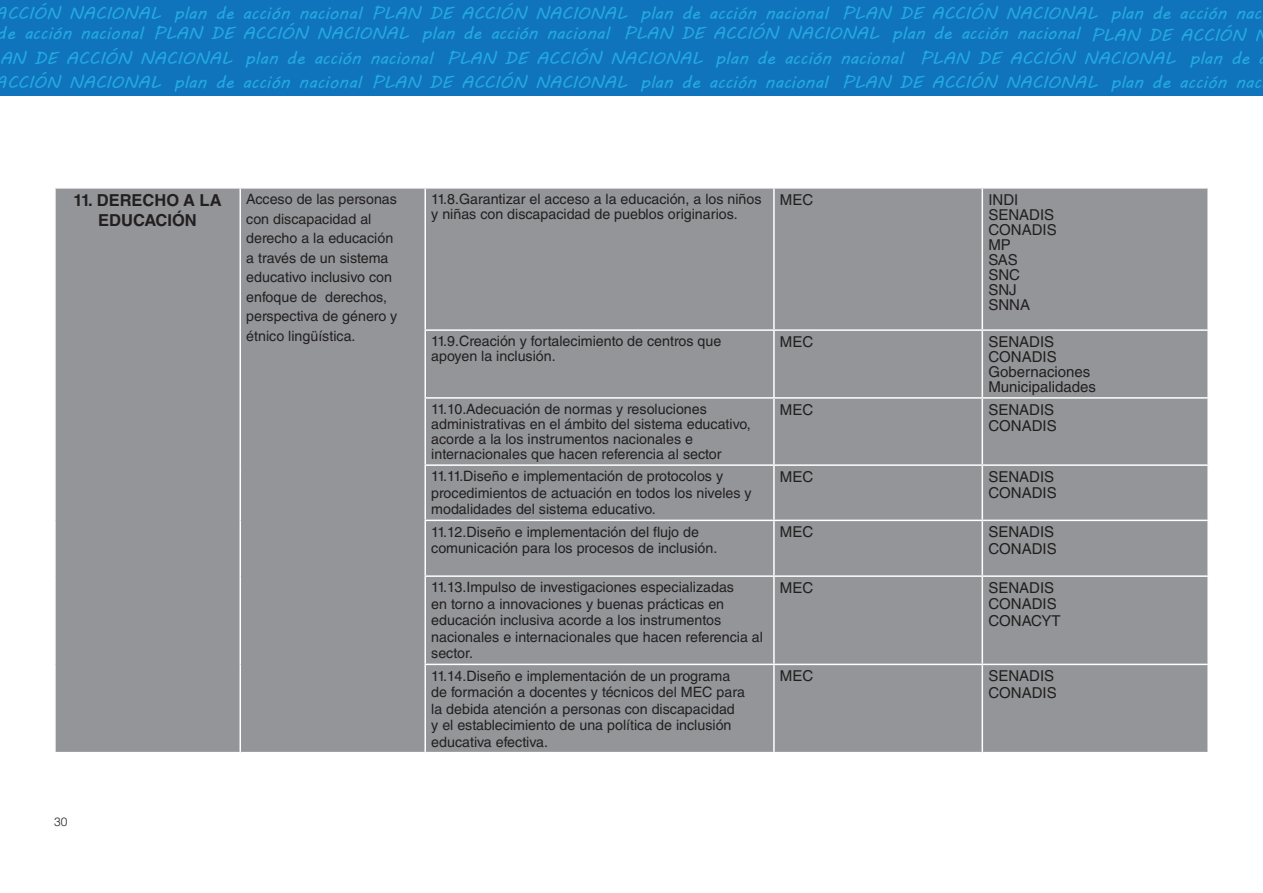
<style>
.page{position:relative;width:1263px;height:893px;background:#fff}
.page>*{position:absolute;margin:0;border:0;box-sizing:border-box;transform-origin:0 0}
.t1{font:16.95px/20px "MV Boli";color:#24aae1;scale:1.04 1}
.t2{font:700 16.5px/19.8px "Helvetica LT Std";color:#231f20;text-align:center}
.t3{font:15px "Helvetica LT Std";color:#231f20}
.t4{font:14.25px/16.5px "Helvetica LT Std";color:#231f20}
.t5{font:300 12px "Helvetica LT Std";color:#231f20}
</style>
<div class="page">
<div style="left:0;top:0;width:587px;height:96px;background:#1074bc"></div>
<div style="left:580px;top:0;width:683px;height:96px;background:#1074bc"></div>
<div style="left:56px;top:189px;width:1151px;height:563px;background:#939598"></div>
<hr style="left:239px;top:189px;width:2px;height:141px;background:#fff">
<hr style="left:424px;top:189px;width:2px;height:140px;background:#fff">
<hr style="left:773px;top:189px;width:2px;height:140px;background:#fff">
<hr style="left:981px;top:189px;width:2px;height:140px;background:#fff">
<hr style="left:239px;top:330px;width:2px;height:68px;background:#fff">
<hr style="left:424px;top:329px;width:350px;height:2px;background:#fff">
<hr style="left:424px;top:331px;width:2px;height:66px;background:#fff">
<hr style="left:774px;top:329px;width:208px;height:2px;background:#fff">
<hr style="left:773px;top:331px;width:2px;height:66px;background:#fff">
<hr style="left:982px;top:329px;width:227px;height:2px;background:#fff">
<hr style="left:981px;top:331px;width:2px;height:66px;background:#fff">
<hr style="left:239px;top:398px;width:2px;height:67px;background:#fff">
<hr style="left:424px;top:397px;width:350px;height:2px;background:#fff">
<hr style="left:424px;top:399px;width:2px;height:65px;background:#fff">
<hr style="left:774px;top:397px;width:208px;height:2px;background:#fff">
<hr style="left:773px;top:399px;width:2px;height:65px;background:#fff">
<hr style="left:982px;top:397px;width:227px;height:2px;background:#fff">
<hr style="left:981px;top:399px;width:2px;height:65px;background:#fff">
<hr style="left:239px;top:465px;width:2px;height:55px;background:#fff">
<hr style="left:424px;top:464px;width:350px;height:2px;background:#fff">
<hr style="left:424px;top:466px;width:2px;height:54px;background:#fff">
<hr style="left:774px;top:464px;width:208px;height:2px;background:#fff">
<hr style="left:773px;top:466px;width:2px;height:54px;background:#fff">
<hr style="left:982px;top:464px;width:227px;height:2px;background:#fff">
<hr style="left:981px;top:466px;width:2px;height:54px;background:#fff">
<hr style="left:239px;top:520px;width:2px;height:56px;background:#fff">
<hr style="left:424px;top:520px;width:350px;height:1px;background:#fff">
<hr style="left:424px;top:521px;width:2px;height:54px;background:#fff">
<hr style="left:774px;top:520px;width:208px;height:1px;background:#fff">
<hr style="left:773px;top:521px;width:2px;height:54px;background:#fff">
<hr style="left:982px;top:520px;width:227px;height:1px;background:#fff">
<hr style="left:981px;top:521px;width:2px;height:54px;background:#fff">
<hr style="left:239px;top:576px;width:2px;height:88px;background:#fff">
<hr style="left:424px;top:575px;width:350px;height:2px;background:#fff">
<hr style="left:424px;top:577px;width:2px;height:87px;background:#fff">
<hr style="left:774px;top:575px;width:208px;height:2px;background:#fff">
<hr style="left:773px;top:577px;width:2px;height:87px;background:#fff">
<hr style="left:982px;top:575px;width:227px;height:2px;background:#fff">
<hr style="left:981px;top:577px;width:2px;height:87px;background:#fff">
<hr style="left:239px;top:664px;width:2px;height:88px;background:#fff">
<hr style="left:424px;top:664px;width:350px;height:1px;background:#fff">
<hr style="left:424px;top:665px;width:2px;height:87px;background:#fff">
<hr style="left:774px;top:664px;width:208px;height:1px;background:#fff">
<hr style="left:773px;top:665px;width:2px;height:87px;background:#fff">
<hr style="left:982px;top:664px;width:227px;height:1px;background:#fff">
<hr style="left:981px;top:665px;width:2px;height:87px;background:#fff">
<p class="t1" style="left:-5px;top:2px;width:1219px">ACCIÓN NACIONAL plan de acción nacional PLAN DE ACCIÓN NACIONAL plan de acción nacional PLAN DE ACCIÓN NACIONAL plan de acción nac de acción nacional PLAN DE ACCIÓN NACIONAL plan de acción nacional PLAN DE ACCIÓN NACIONAL plan de acción nacional</p>
<p class="t1" style="left:-5px;top:46px;width:1219px;line-height:23.5px">AN DE ACCIÓN NACIONAL plan de acción nacional PLAN DE ACCIÓN NACIONAL plan de acción nacional<br>ACCIÓN NACIONAL plan de acción nacional PLAN DE ACCIÓN NACIONAL plan de acción nacional PLAN DE ACCIÓN NACIONAL plan de acción nac</p>
<p class="t1" style="left:1189px;top:23px;width:77px;line-height:23px;text-indent:-98px">PLAN DE ACCIÓN N plan de</p>
<p class="t1" style="left:920px;top:48px;width:247px">PLAN DE ACCIÓN NACIONAL</p>
<p class="t2" style="left:74px;top:190px;width:149px">11. DERECHO A LA<br>EDUCACIÓN</p>
<p class="t4" style="left:246px;top:189px;width:153px;line-height:19.5px">Acceso de las personas con discapacidad al derecho a la educación a través de un sistema educativo inclusivo con enfoque de derechos, perspectiva de género y étnico lingüística.</p>
<p class="t4" style="left:431px;top:192px;width:332px;line-height:15px">11.8.Garantizar el acceso a la educación, a los niños y niñas con discapacidad de pueblos originarios.</p>
<p class="t3" style="left:780px;top:191px;width:35px">MEC</p>
<p class="t3" style="left:988px;top:191px;width:31px">INDI</p>
<p class="t3" style="left:988px;top:206px;width:67px">SENADIS</p>
<p class="t3" style="left:988px;top:221px;width:70px">CONADIS</p>
<p class="t3" style="left:988px;top:236px;width:24px">MP</p>
<p class="t3" style="left:988px;top:251px;width:31px">SAS</p>
<p class="t3" style="left:988px;top:266px;width:33px">SNC</p>
<p class="t3" style="left:988px;top:281px;width:30px">SNJ</p>
<p class="t3" style="left:988px;top:296px;width:43px">SNNA</p>
<p class="t4" style="left:431px;top:334px;width:292px;line-height:15px">11.9.Creación y fortalecimiento de centros que apoyen la inclusión.</p>
<p class="t3" style="left:780px;top:333px;width:35px">MEC</p>
<p class="t3" style="left:988px;top:333px;width:67px">SENADIS</p>
<p class="t3" style="left:988px;top:348px;width:70px">CONADIS</p>
<p class="t3" style="left:988px;top:363px;width:104px">Gobernaciones</p>
<p class="t3" style="left:988px;top:378px;width:109px">Municipalidades</p>
<p class="t4" style="left:431px;top:402px;width:321px;line-height:15px">11.10.Adecuación de normas y resoluciones administrativas en el ámbito del sistema educativo, acorde a la los instrumentos nacionales e internacionales que hacen referencia al sector</p>
<p class="t3" style="left:780px;top:401px;width:35px">MEC</p>
<p class="t3" style="left:988px;top:401px;width:67px">SENADIS</p>
<p class="t3" style="left:988px;top:417px;width:70px">CONADIS</p>
<p class="t4" style="left:431px;top:468px;width:322px">11.11.Diseño e implementación de protocolos y procedimientos de actuación en todos los niveles y modalidades del sistema educativo.</p>
<p class="t3" style="left:780px;top:468px;width:35px">MEC</p>
<p class="t3" style="left:988px;top:468px;width:67px">SENADIS</p>
<p class="t3" style="left:988px;top:484px;width:70px">CONADIS</p>
<p class="t4" style="left:431px;top:523px;width:288px">11.12.Diseño e implementación del flujo de comunicación para los procesos de inclusión.</p>
<p class="t3" style="left:780px;top:523px;width:35px">MEC</p>
<p class="t3" style="left:988px;top:523px;width:67px">SENADIS</p>
<p class="t3" style="left:988px;top:540px;width:70px">CONADIS</p>
<p class="t4" style="left:431px;top:579px;width:333px">11.13.Impulso de investigaciones especializadas<br>en torno a innovaciones y buenas prácticas en educación inclusiva acorde a los instrumentos nacionales e internacionales que hacen referencia al sector.</p>
<p class="t3" style="left:780px;top:579px;width:35px">MEC</p>
<p class="t3" style="left:988px;top:579px;width:67px">SENADIS</p>
<p class="t3" style="left:988px;top:595px;width:70px">CONADIS</p>
<p class="t3" style="left:988px;top:612px;width:74px">CONACYT</p>
<p class="t5" style="left:54px;top:814px;width:15px">30</p>
<p class="t4" style="left:431px;top:667px;width:315px">11.14.Diseño e implementación de un programa de formación a docentes y técnicos del MEC para la debida atención a personas con discapacidad y el establecimiento de una política de inclusión educativa efectiva.</p>
<p class="t3" style="left:780px;top:667px;width:35px">MEC</p>
<p class="t3" style="left:988px;top:667px;width:67px">SENADIS</p>
<p class="t3" style="left:988px;top:684px;width:70px">CONADIS</p>
</div>
